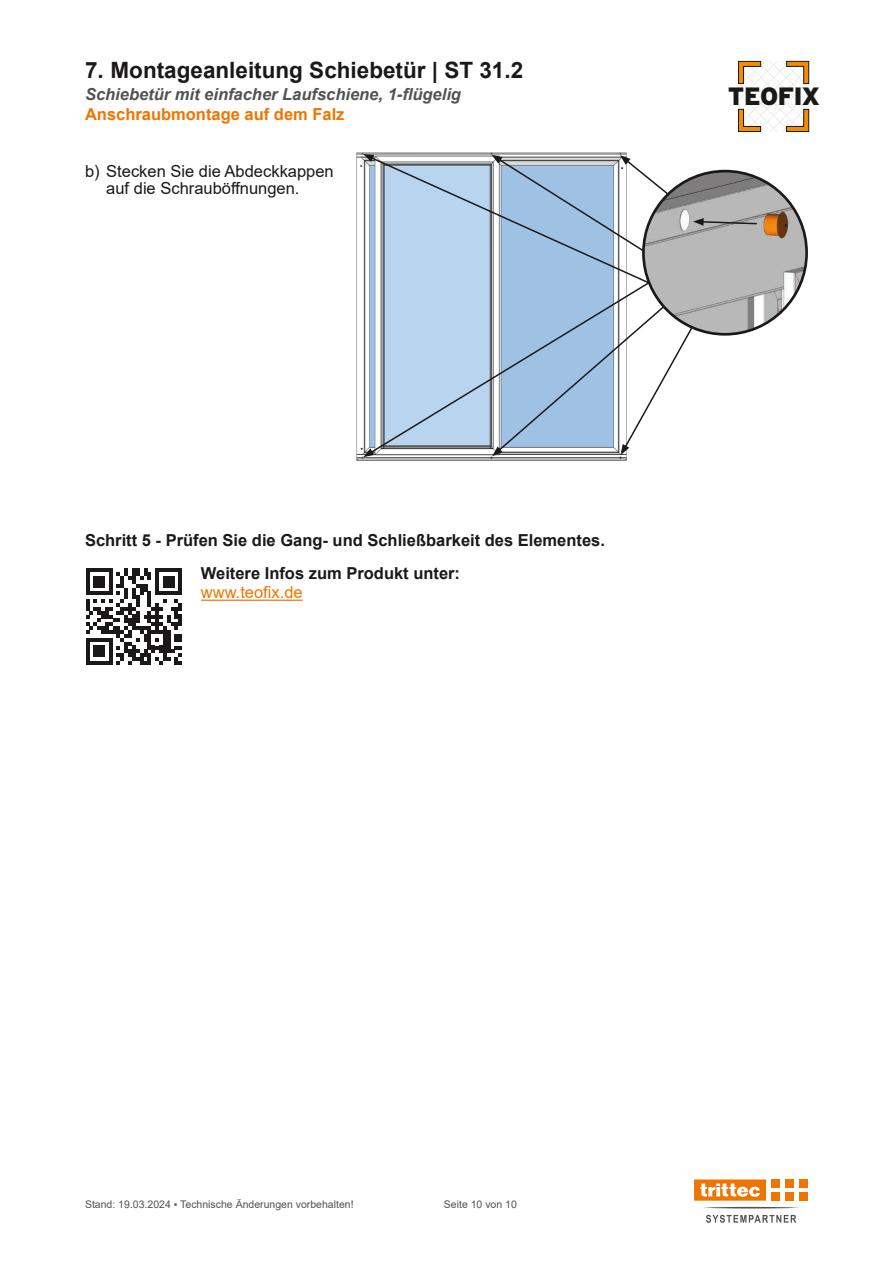
<style>
.page{position:relative;width:893px;height:1263px;background:#fff}
.page>*{position:absolute;margin:0;border:0;box-sizing:border-box;transform-origin:0 0}
.t1{font:900 25.05px "Interstate";letter-spacing:-.02em;color:#181a16}
.t2{font:700 22.5px "Arial";color:#1b1819}
.t3{font:700 16.5px "Arial";color:#1b1819}
.t4{font:16.5px/16.5px "Arial";color:#1b1819}
.t5{font:italic 700 16.5px "Arial";color:#525254}
.t6{font:700 16.5px "Arial";color:#ef7500}
.t7{font:16.5px "Arial";color:#ef7500}
.t8{font:10.5px "Arial";color:#525254}
</style>
<div class="page">
<img style="left:356px;top:152px;width:271px;height:309px">
<svg style="left:363px;top:154px;width:313px;height:133px"></svg>
<svg style="left:492px;top:299px;width:205px;height:157px"></svg>
<svg style="left:368px;top:279px;width:286px;height:176px"></svg>
<svg style="left:363px;top:448px;width:11px;height:9px"></svg>
<img style="left:643px;top:171px;width:164px;height:163px;border-radius:81px">
<div style="left:642px;top:170px;width:166px;height:166px;border:3px solid #1b1819;border-radius:50%"></div>
<svg style="left:693px;top:218px;width:65px;height:8px"></svg>
<svg style="left:738px;top:61px;width:71px;height:71px"></svg>
<div style="left:772px;top:1179px;width:8px;height:8px;background:#ef7500"></div>
<div style="left:772px;top:1192px;width:8px;height:9px;background:#ef7500"></div>
<svg style="left:694px;top:1179px;width:72px;height:22px"></svg>
<div style="left:786px;top:1179px;width:8px;height:8px;background:#ef7500"></div>
<div style="left:786px;top:1192px;width:8px;height:9px;background:#ef7500"></div>
<div style="left:800px;top:1179px;width:8px;height:8px;background:#ef7500"></div>
<div style="left:800px;top:1192px;width:8px;height:9px;background:#ef7500"></div>
<svg style="left:703px;top:1207px;width:96px;height:1px"></svg>
<svg style="left:706px;top:1215px;width:90px;height:8px"></svg>
<hr style="left:201px;top:600px;width:102px;height:1px;background:#ef7500">
<svg style="left:86px;top:568px;width:96px;height:97px"></svg>
<h2 class="t2" style="left:85px;top:54px;width:440px">7. Montageanleitung Schiebetür | ST 31.2</h2>
<p class="t5" style="left:85px;top:84px;width:377px">Schiebetür mit einfacher Laufschiene, 1-flügelig</p>
<p class="t6" style="left:85px;top:103px;width:261px">Anschraubmontage auf dem Falz</p>
<p class="t4" style="left:106px;top:163px;width:229px;text-indent:-21px">b) Stecken Sie die Abdeckkappen auf die Schrauböffnungen.</p>
<h1 class="t1" style="left:728px;top:82px;width:94px">TEOFIX</h1>
<p class="t3" style="left:85px;top:529px;width:521px">Schritt 5 - Prüfen Sie die Gang- und Schließbarkeit des Elementes.</p>
<p class="t3" style="left:201px;top:561px;width:261px">Weitere Infos zum Produkt unter:</p>
<p class="t7" style="left:201px;top:581px;width:103px">www.teofix.de</p>
<p class="t8" style="left:85px;top:1197px;width:270px">Stand: 19.03.2024 ▪ Technische Änderungen vorbehalten!</p>
<p class="t8" style="left:444px;top:1197px;width:74px">Seite 10 von 10</p>
</div>
